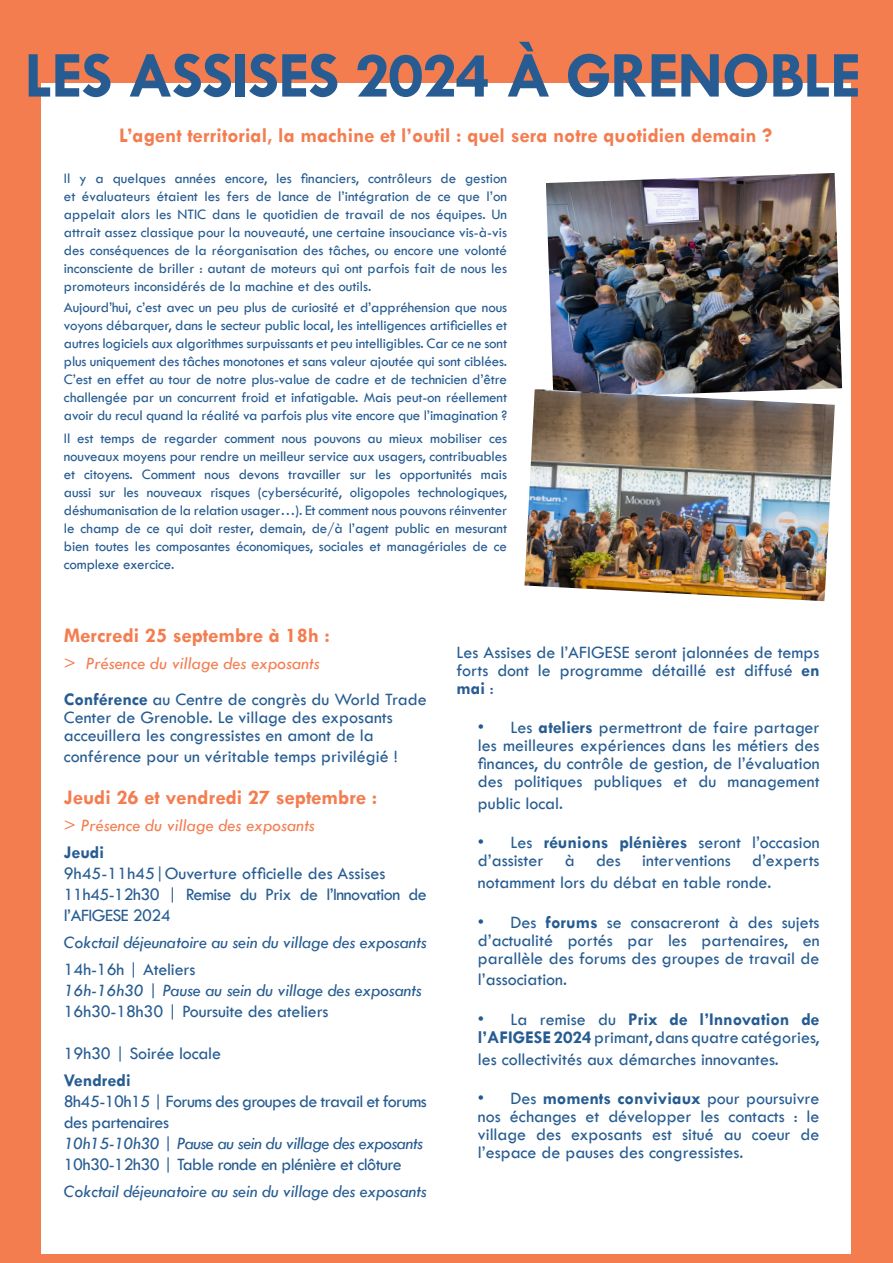
<style>
.page{position:relative;width:893px;height:1263px;background:#f47d50}
.page>*{position:absolute;margin:0;border:0;box-sizing:border-box;transform-origin:0 0}
.t1{font:700 66px "Tw Cen";letter-spacing:-.02em;color:#265c92}
.Style_de_paragraphe_1{font:700 21px "Tw Cen";color:#f47d50}
.Style_de_paragraphe_1-2{font:18px/18px "Tw Cen";color:#265c92;text-align:justify}
.Style_de_paragraphe_1-3{font:18px/21px "Tw Cen";letter-spacing:-.03em;color:#265c92}
.Style_de_paragraphe_1-4{font:italic 18px "Tw Cen";letter-spacing:-.01em;color:#265c92}
.Style_de_paragraphe_1-5{font:italic 18px "Tw Cen";color:#f47d50}
.Style_de_paragraphe_1-6{font:italic 18px "Tw Cen";letter-spacing:-.03em;color:#265c92}
.Style_de_paragraphe_1-7{font:700 18px "Tw Cen";color:#265c92}
.t2{font:15px/18px "Tw Cen";letter-spacing:-.01em;color:#265c92;text-align:justify}
.s1{font-weight:700}
</style>
<div class="page">
<div style="left:41px;top:83px;width:809px;height:1171px;background:#fff"></div>
<img style="left:546px;top:173px;width:296px;height:216px">
<img style="left:524px;top:389px;width:311px;height:212px">
<p class="t1" style="left:24px;top:36px;width:839px">LES ASSISES 2024 À GRENOBLE</p>
<p class="Style_de_paragraphe_1" style="left:119px;top:123px;width:655px">L’agent territorial, la machine et l’outil : quel sera notre quotidien demain ?</p>
<p class="t2" style="left:64px;top:170px;width:445px">Il y a quelques années encore, les financiers, contrôleurs de gestion et évaluateurs étaient les fers de lance de l’intégration de ce que l’on appelait alors les NTIC dans le quotidien de travail de nos équipes. Un attrait assez classique pour la nouveauté, une certaine insouciance vis-à-vis des conséquences de la réorganisation des tâches, ou encore une volonté inconsciente de briller : autant de moteurs qui ont parfois fait de nous les promoteurs inconsidérés de la machine et des outils.</p>
<p class="t2" style="left:64px;top:299px;width:445px">Aujourd’hui, c’est avec un peu plus de curiosité et d’appréhension que nous voyons débarquer, dans le secteur public local, les intelligences artificielles et autres logiciels aux algorithmes surpuissants et peu intelligibles. Car ce ne sont plus uniquement des tâches monotones et sans valeur ajoutée qui sont ciblées.<br>C’est en effet au tour de notre plus-value de cadre et de technicien d’être challengée par un concurrent froid et infatigable. Mais peut-on réellement avoir du recul quand la réalité va parfois plus vite encore que l’imagination ?</p>
<p class="t2" style="left:64px;top:429px;width:445px">Il est temps de regarder comment nous pouvons au mieux mobiliser ces nouveaux moyens pour rendre un meilleur service aux usagers, contribuables et citoyens. Comment nous devons travailler sur les opportunités mais aussi sur les nouveaux risques (cybersécurité, oligopoles technologiques, déshumanisation de la relation usager…). Et comment nous pouvons réinventer le champ de ce qui doit rester, demain, de/à l’agent public en mesurant bien toutes les composantes économiques, sociales et managériales de ce complexe exercice.</p>
<p class="Style_de_paragraphe_1" style="left:64px;top:622px;width:268px">Mercredi 25 septembre à 18h :</p>
<p class="Style_de_paragraphe_1-5" style="left:64px;top:652px;width:257px">&gt; Présence du village des exposants</p>
<p class="Style_de_paragraphe_1-2" style="left:64px;top:690px;width:364px"><span class="s1">Conférence</span> au Centre de congrès du World Trade</p>
<p class="Style_de_paragraphe_1-2" style="left:64px;top:708px;width:330px">Center de Grenoble. Le village des exposants</p>
<p class="Style_de_paragraphe_1-2" style="left:64px;top:726px;width:311px">acceuillera les congressistes en amont de la</p>
<p class="Style_de_paragraphe_1-2" style="left:64px;top:747px;width:335px">conférence pour un véritable temps privilégié !</p>
<p class="Style_de_paragraphe_1" style="left:64px;top:784px;width:315px">Jeudi 26 et vendredi 27 septembre :</p>
<p class="Style_de_paragraphe_1-5" style="left:64px;top:814px;width:252px">&gt; Présence du village des exposants</p>
<p class="Style_de_paragraphe_1-7" style="left:64px;top:841px;width:42px">Jeudi</p>
<p class="Style_de_paragraphe_1-2" style="left:64px;top:864px;width:323px">9h45-11h45|Ouverture officielle des Assises</p>
<p class="Style_de_paragraphe_1-3" style="left:64px;top:883px;width:364px">11h45-12h30 | Remise du Prix de l’Innovation de l’AFIGESE 2024</p>
<p class="Style_de_paragraphe_1-4" style="left:64px;top:931px;width:364px">Cokctail déjeunatoire au sein du village des exposants</p>
<p class="Style_de_paragraphe_1-2" style="left:64px;top:960px;width:133px">14h-16h | Ateliers</p>
<p class="Style_de_paragraphe_1-4" style="left:64px;top:979px;width:360px">16h-16h30 | Pause au sein du village des exposants</p>
<p class="Style_de_paragraphe_1-2" style="left:64px;top:1002px;width:266px">16h30-18h30 | Poursuite des ateliers</p>
<p class="Style_de_paragraphe_1-2" style="left:64px;top:1044px;width:159px">19h30 | Soirée locale</p>
<p class="Style_de_paragraphe_1-7" style="left:64px;top:1069px;width:68px">Vendredi</p>
<p class="Style_de_paragraphe_1-3" style="left:64px;top:1090px;width:364px">8h45-10h15 | Forums des groupes de travail et forums des partenaires</p>
<p class="Style_de_paragraphe_1-6" style="left:64px;top:1132px;width:361px">10h15-10h30 | Pause au sein du village des exposants</p>
<p class="Style_de_paragraphe_1-3" style="left:64px;top:1153px;width:339px">10h30-12h30 | Table ronde en plénière et clôture</p>
<p class="Style_de_paragraphe_1-4" style="left:64px;top:1180px;width:364px">Cokctail déjeunatoire au sein du village des exposants</p>
<p class="Style_de_paragraphe_1-2" style="left:457px;top:643px;width:364px">Les Assises de l’AFIGESE seront jalonnées de temps forts dont le programme détaillé est diffusé <span class="s1">en mai</span> :</p>
<p class="Style_de_paragraphe_1-2" style="left:478px;top:718px;width:343px">• Les <span class="s1">ateliers</span> permettront de faire partager les meilleures expériences dans les métiers des finances, du contrôle de gestion, de l’évaluation des politiques publiques et du management</p>
<p class="Style_de_paragraphe_1-2" style="left:478px;top:794px;width:87px">public local.</p>
<p class="Style_de_paragraphe_1-2" style="left:478px;top:834px;width:343px">• Les <span class="s1">réunions plénières</span> seront l’occasion d’assister à des interventions d’experts</p>
<p class="Style_de_paragraphe_1-2" style="left:478px;top:873px;width:295px">notamment lors du débat en table ronde.</p>
<p class="Style_de_paragraphe_1-2" style="left:478px;top:913px;width:343px">• Des <span class="s1">forums</span> se consacreront à des sujets d’actualité portés par les partenaires, en parallèle des forums des groupes de travail de</p>
<p class="Style_de_paragraphe_1-2" style="left:478px;top:970px;width:91px">l’association.</p>
<p class="Style_de_paragraphe_1-2" style="left:478px;top:1010px;width:343px">• La remise du <span class="s1">Prix de l’Innovation de l’AFIGESE 2024</span> primant, dans quatre catégories,</p>
<p class="Style_de_paragraphe_1-2" style="left:478px;top:1050px;width:302px">les collectivités aux démarches innovantes.</p>
<p class="Style_de_paragraphe_1-2" style="left:478px;top:1089px;width:343px">• Des <span class="s1">moments conviviaux</span> pour poursuivre nos échanges et développer les contacts : le village des exposants est situé au coeur de l’espace de pauses des congressistes.</p>
</div>
